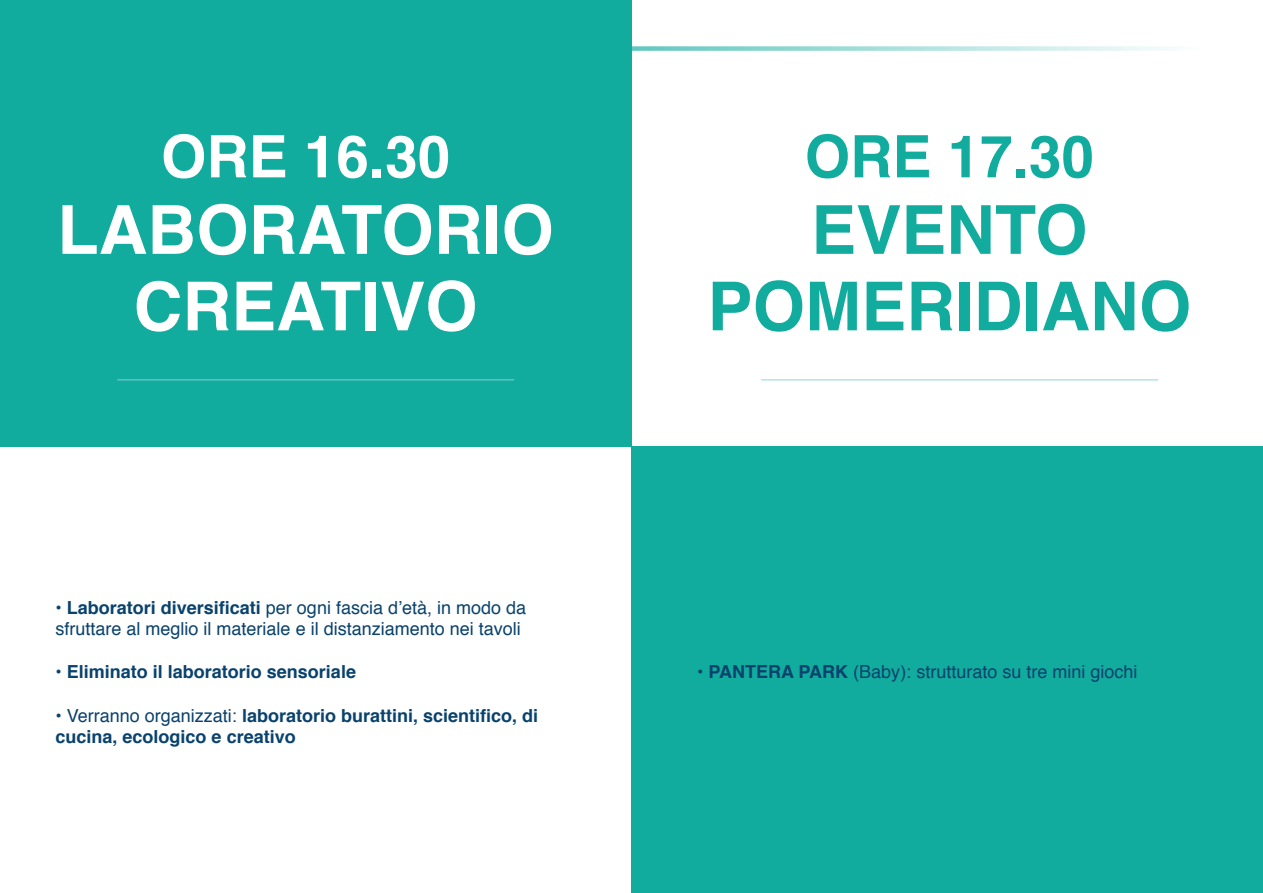
<style>
.page{position:relative;width:1263px;height:893px;background:#fff}
.page>*{position:absolute;margin:0;border:0;box-sizing:border-box;transform-origin:0 0}
.t1{font:700 67.5px "Helvetica";color:#fff}
.t2{font:700 67.5px "Helvetica";color:#12ac9f}
.t3{font:700 58.5px "Helvetica";color:#fff}
.t4{font:700 58.5px "Helvetica";color:#12ac9f}
.t5{font:18px "Helvetica";color:#09426c}
.t6{font:700 18px "Helvetica";color:#09426c}
.s1{font-weight:700}
.s2{font-weight:400}
</style>
<div class="page">
<svg style="left:631px;top:46px;width:538px;height:5px;background:#b3e4df"></svg>
<div style="left:0;top:0;width:631px;height:446px;background:#12ac9f"></div>
<hr style="left:117px;top:379px;width:397px;height:1px;background:#fff">
<hr style="left:761px;top:379px;width:397px;height:1px;background:#12ac9f">
<div style="left:631px;top:446px;width:632px;height:447px;background:#12ac9f"></div>
<p class="t3" style="left:161px;top:110px;width:291px">ORE 16.30</p>
<p class="t1" style="left:57px;top:176px;width:498px">LABORATORIO</p>
<p class="t1" style="left:134px;top:252px;width:345px">CREATIVO</p>
<p class="t5" style="left:56px;top:593px;width:472px"><span class="s1">• Laboratori diversificati</span> per ogni fascia d’età, in modo da</p>
<p class="t5" style="left:56px;top:615px;width:467px">sfruttare al meglio il materiale e il distanziamento nei tavoli</p>
<p class="t6" style="left:56px;top:657px;width:302px">• Eliminato il laboratorio sensoriale</p>
<p class="t6" style="left:56px;top:701px;width:484px"><span class="s2">• Verranno organizzati:</span> laboratorio burattini, scientifico, di</p>
<p class="t6" style="left:56px;top:722px;width:242px">cucina, ecologico e creativo</p>
<p class="t4" style="left:804px;top:110px;width:291px">ORE 17.30</p>
<p class="t2" style="left:811px;top:176px;width:278px">EVENTO</p>
<p class="t2" style="left:707px;top:252px;width:485px">POMERIDIANO</p>
<p class="t5" style="left:697px;top:658px;width:442px"><span class="s1">• PANTERA PARK</span> (Baby): strutturato su tre mini giochi</p>
</div>
